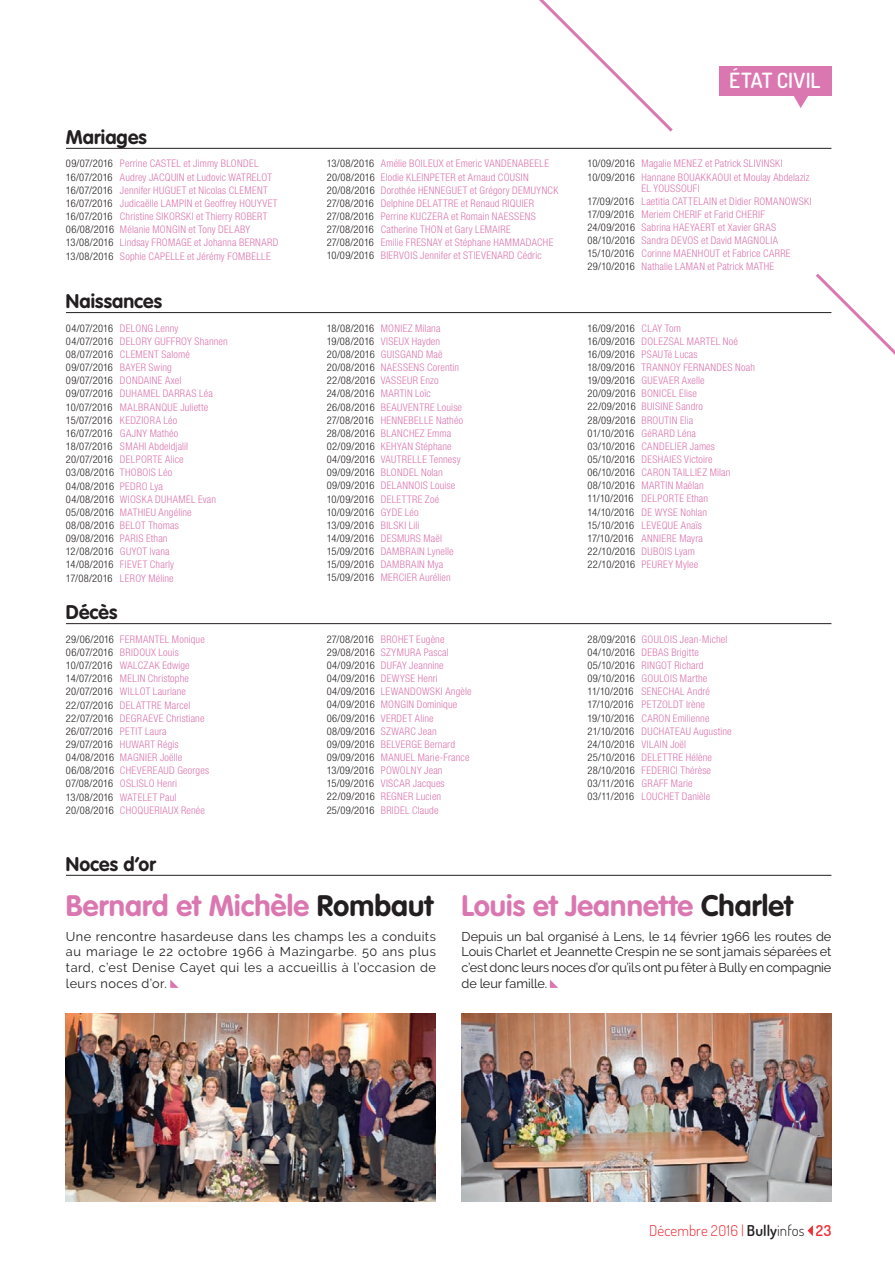
<style>
.page{position:relative;width:895px;height:1263px;background:#fff}
.page>*{position:absolute;margin:0;border:0;box-sizing:border-box;transform-origin:0 0}
.t1{font:700 29.25px "VAG Rounded Std";letter-spacing:.005em;color:#db77b0}
.t2{font:600 21px "Dosis";letter-spacing:.01em;color:#fff}
.t3{font:700 19.5px "VAG Rounded Std";letter-spacing:.005em;color:#231f20}
.t4{font:300 15px "Dosis";letter-spacing:.005em;color:#ee2d34}
.t5{font:12.75px/15.8px "Raleway";letter-spacing:.01em;color:#231f20;text-align:justify}
.t6{font:300 condensed 10.5px/13.2px "Helvetica Neue LT Std";letter-spacing:.025em;color:#db77b0}
.s1{color:#231f20}
.s2{font-weight:600;color:#231f20}
.s3{font-weight:600}
</style>
<div class="page">
<hr style="left:66px;top:148px;width:765px;height:1px;background:#231f20">
<hr style="left:66px;top:312px;width:765px;height:1px;background:#231f20">
<hr style="left:66px;top:623px;width:765px;height:1px;background:#231f20">
<div style="left:718px;top:66px;width:113px;height:29px;background:#db77b0"></div>
<svg style="left:793px;top:95px;width:16px;height:13px"></svg>
<img style="left:66px;top:1014px;width:370px;height:187px">
<img style="left:461px;top:1014px;width:370px;height:187px">
<svg style="left:170px;top:979px;width:9px;height:9px"></svg>
<svg style="left:550px;top:979px;width:8px;height:9px"></svg>
<svg style="left:539px;top:0;width:134px;height:132px"></svg>
<svg style="left:813px;top:274px;width:82px;height:81px"></svg>
<hr style="left:66px;top:875px;width:765px;height:1px;background:#231f20">
<svg style="left:807px;top:1225px;width:6px;height:11px"></svg>
<h2 class="t2" style="left:729px;top:67px;width:93px">ÉTAT CIVIL</h2>
<h3 class="t3" style="left:66px;top:125px;width:82px">Mariages</h3>
<p class="t6" style="left:66px;top:157px;width:214px"><span class="s1">09/07/2016</span> Perrine CASTEL et Jimmy BLONDEL <span class="s1">16/07/2016</span> Audrey JACQUIN et Ludovic WATRELOT <span class="s1">16/07/2016</span> Jennifer HUGUET et Nicolas CLEMENT <span class="s1">16/07/2016</span> Judicaëlle LAMPIN et Geoffrey HOUYVET <span class="s1">16/07/2016</span> Christine SIKORSKI et Thierry ROBERT <span class="s1">06/08/2016</span> Mélanie MONGIN et Tony DELABY <span class="s1">13/08/2016</span> Lindsay FROMAGE et Johanna BERNARD <span class="s1">13/08/2016</span> Sophie CAPELLE et Jérémy FOMBELLE</p>
<p class="t6" style="left:327px;top:157px;width:233px"><span class="s1">13/08/2016</span> Amélie BOILEUX et Emeric VANDENABEELE <span class="s1">20/08/2016</span> Elodie KLEINPETER et Arnaud COUSIN <span class="s1">20/08/2016</span> Dorothée HENNEGUET et Grégory DEMUYNCK <span class="s1">27/08/2016</span> Delphine DELATTRE et Renaud RIQUIER <span class="s1">27/08/2016</span> Perrine KUCZERA et Romain NAESSENS <span class="s1">27/08/2016</span> Catherine THON et Gary LEMAIRE <span class="s1">27/08/2016</span> Emilie FRESNAY et Stéphane HAMMADACHE <span class="s1">10/09/2016</span> BIERVOIS Jennifer et STIEVENARD Cédric</p>
<p class="t6" style="left:587px;top:157px;width:223px"><span class="s1">10/09/2016</span> Magalie MENEZ et Patrick SLIVINSKI<br><span class="s1">10/09/2016</span> Hannane BOUAKKAOUI et Moulay Abdelaziz</p>
<p class="t6" style="left:587px;top:181px;width:226px;text-indent:54px">EL YOUSSOUFI<br><span class="s1">17/09/2016</span> Laetitia CATTELAIN et Didier ROMANOWSKI <span class="s1">17/09/2016</span> Meriem CHERIF et Farid CHERIF <span class="s1">24/09/2016</span> Sabrina HAEYAERT et Xavier GRAS <span class="s1">08/10/2016</span> Sandra DEVOS et David MAGNOLIA <span class="s1">15/10/2016</span> Corinne MAENHOUT et Fabrice CARRE <span class="s1">29/10/2016</span> Nathalie LAMAN et Patrick MATHE</p>
<h3 class="t3" style="left:66px;top:290px;width:98px">Naissances</h3>
<p class="t6" style="left:66px;top:321px;width:163px"><span class="s1">04/07/2016</span> DELONG Lenny<br><span class="s1">04/07/2016</span> DELORY GUFFROY Shannen<br><span class="s1">08/07/2016</span> CLEMENT Salomé<br><span class="s1">09/07/2016</span> BAYER Swing<br><span class="s1">09/07/2016</span> DONDAINE Axel<br><span class="s1">09/07/2016</span> DUHAMEL DARRAS Léa<br><span class="s1">10/07/2016</span> MALBRANQUE Juliette<br><span class="s1">15/07/2016</span> KEDZIORA Léo<br><span class="s1">16/07/2016</span> GAJNY Mathéo<br><span class="s1">18/07/2016</span> SMAHI Abdeldjalil<br><span class="s1">20/07/2016</span> DELPORTE Alice<br><span class="s1">03/08/2016</span> THOBOIS Léo<br><span class="s1">04/08/2016</span> PEDRO Lya<br><span class="s1">04/08/2016</span> WIOSKA DUHAMEL Evan<br><span class="s1">05/08/2016</span> MATHIEU Angéline<br><span class="s1">08/08/2016</span> BELOT Thomas<br><span class="s1">09/08/2016</span> PARIS Ethan<br><span class="s1">12/08/2016</span> GUYOT Ivana<br><span class="s1">14/08/2016</span> FIEVET Charly<br><span class="s1">17/08/2016</span> LEROY Méline</p>
<p class="t6" style="left:327px;top:321px;width:138px"><span class="s1">18/08/2016</span> MONIEZ Milana<br><span class="s1">19/08/2016</span> VISEUX Hayden<br><span class="s1">20/08/2016</span> GUISGAND Maë<br><span class="s1">20/08/2016</span> NAESSENS Corentin<br><span class="s1">22/08/2016</span> VASSEUR Enzo<br><span class="s1">24/08/2016</span> MARTIN Loïc<br><span class="s1">26/08/2016</span> BEAUVENTRE Louise<br><span class="s1">27/08/2016</span> HENNEBELLE Nathéo<br><span class="s1">28/08/2016</span> BLANCHEZ Emma<br><span class="s1">02/09/2016</span> KEHYAN Stéphane<br><span class="s1">04/09/2016</span> VAUTRELLE Tennesy<br><span class="s1">09/09/2016</span> BLONDEL Nolan<br><span class="s1">09/09/2016</span> DELANNOIS Louise<br><span class="s1">10/09/2016</span> DELETTRE Zoé<br><span class="s1">10/09/2016</span> GYDE Léo<br><span class="s1">13/09/2016</span> BILSKI Lili<br><span class="s1">14/09/2016</span> DESMURS Maël<br><span class="s1">15/09/2016</span> DAMBRAIN Lynelle<br><span class="s1">15/09/2016</span> DAMBRAIN Mya<br><span class="s1">15/09/2016</span> MERCIER Aurélien</p>
<p class="t6" style="left:587px;top:321px;width:169px"><span class="s1">16/09/2016</span> CLAY Tom<br><span class="s1">16/09/2016</span> DOLEZSAL MARTEL Noé<br><span class="s1">16/09/2016</span> PSAUTé Lucas<br><span class="s1">18/09/2016</span> TRANNOY FERNANDES Noah<br><span class="s1">19/09/2016</span> GUEVAER Axelle<br><span class="s1">20/09/2016</span> BONICEL Elise<br><span class="s1">22/09/2016</span> BUISINE Sandro<br><span class="s1">28/09/2016</span> BROUTIN Elia<br><span class="s1">01/10/2016</span> GéRARD Léna<br><span class="s1">03/10/2016</span> CANDELIER James<br><span class="s1">05/10/2016</span> DESHAIES Victoire<br><span class="s1">06/10/2016</span> CARON TAILLIEZ Milan<br><span class="s1">08/10/2016</span> MARTIN Maëlan<br><span class="s1">11/10/2016</span> DELPORTE Ethan<br><span class="s1">14/10/2016</span> DE WYSE Nohlan<br><span class="s1">15/10/2016</span> LEVEQUE Anaïs<br><span class="s1">17/10/2016</span> ANNIERE Mayra<br><span class="s1">22/10/2016</span> DUBOIS Lyam<br><span class="s1">22/10/2016</span> PEUREY Mylee</p>
<h3 class="t3" style="left:66px;top:601px;width:53px">Décès</h3>
<p class="t6" style="left:66px;top:632px;width:145px"><span class="s1">29/06/2016</span> FERMANTEL Monique<br><span class="s1">06/07/2016</span> BRIDOUX Louis<br><span class="s1">10/07/2016</span> WALCZAK Edwige<br><span class="s1">14/07/2016</span> MELIN Christophe<br><span class="s1">20/07/2016</span> WILLOT Lauriane<br><span class="s1">22/07/2016</span> DELATTRE Marcel<br><span class="s1">22/07/2016</span> DEGRAEVE Christiane<br><span class="s1">26/07/2016</span> PETIT Laura<br><span class="s1">29/07/2016</span> HUWART Régis<br><span class="s1">04/08/2016</span> MAGNIER Joëlle<br><span class="s1">06/08/2016</span> CHEVEREAUD Georges<br><span class="s1">07/08/2016</span> OSLISLO Henri<br><span class="s1">13/08/2016</span> WATELET Paul<br><span class="s1">20/08/2016</span> CHOQUERIAUX Renée</p>
<p class="t6" style="left:327px;top:632px;width:146px"><span class="s1">27/08/2016</span> BROHET Eugène<br><span class="s1">29/08/2016</span> SZYMURA Pascal<br><span class="s1">04/09/2016</span> DUFAY Jeannine<br><span class="s1">04/09/2016</span> DEWYSE Henri<br><span class="s1">04/09/2016</span> LEWANDOWSKI Angèle<br><span class="s1">04/09/2016</span> MONGIN Dominique<br><span class="s1">06/09/2016</span> VERDET Aline<br><span class="s1">08/09/2016</span> SZWARC Jean<br><span class="s1">09/09/2016</span> BELVERGE Bernard<br><span class="s1">09/09/2016</span> MANUEL Marie-France<br><span class="s1">13/09/2016</span> POWOLNY Jean<br><span class="s1">15/09/2016</span> VISCAR Jacques<br><span class="s1">22/09/2016</span> REGNER Lucien<br><span class="s1">25/09/2016</span> BRIDEL Claude</p>
<p class="t6" style="left:587px;top:632px;width:146px"><span class="s1">28/09/2016</span> GOULOIS Jean-Michel<br><span class="s1">04/10/2016</span> DEBAS Brigitte<br><span class="s1">05/10/2016</span> RINGOT Richard<br><span class="s1">09/10/2016</span> GOULOIS Marthe<br><span class="s1">11/10/2016</span> SENECHAL André<br><span class="s1">17/10/2016</span> PETZOLDT Irène<br><span class="s1">19/10/2016</span> CARON Emilienne<br><span class="s1">21/10/2016</span> DUCHATEAU Augustine<br><span class="s1">24/10/2016</span> VILAIN Joël<br><span class="s1">25/10/2016</span> DELETTRE Hélène<br><span class="s1">28/10/2016</span> FEDERICI Thérèse<br><span class="s1">03/11/2016</span> GRAFF Marie<br><span class="s1">03/11/2016</span> LOUCHET Danièle</p>
<h3 class="t3" style="left:66px;top:852px;width:91px">Noces d’or</h3>
<h1 class="t1" style="left:66px;top:889px;width:369px">Bernard et Michèle <span class="s1">Rombaut</span></h1>
<p class="t5" style="left:66px;top:928px;width:371px">Une rencontre hasardeuse dans les champs les a conduits au mariage le 22 octobre 1966 à Mazingarbe. 50 ans plus tard, c’est Denise Cayet qui les a accueillis à l’occasion de leurs noces d’or.</p>
<h1 class="t1" style="left:461px;top:889px;width:333px">Louis et Jeannette <span class="s1">Charlet</span></h1>
<p class="t5" style="left:461px;top:928px;width:371px">Depuis un bal organisé à Lens, le 14 février 1966 les routes de Louis Charlet et Jeannette Crespin ne se sont jamais séparées et c’est donc leurs noces d’or qu’ils ont pu fêter à Bully en compagnie de leur famille.</p>
<h3 class="t4" style="left:649px;top:1221px;width:184px">Décembre 2016 | <span class="s2">Bully</span><span class="s1">infos</span> <span class="s3">23</span></h3>
</div>
